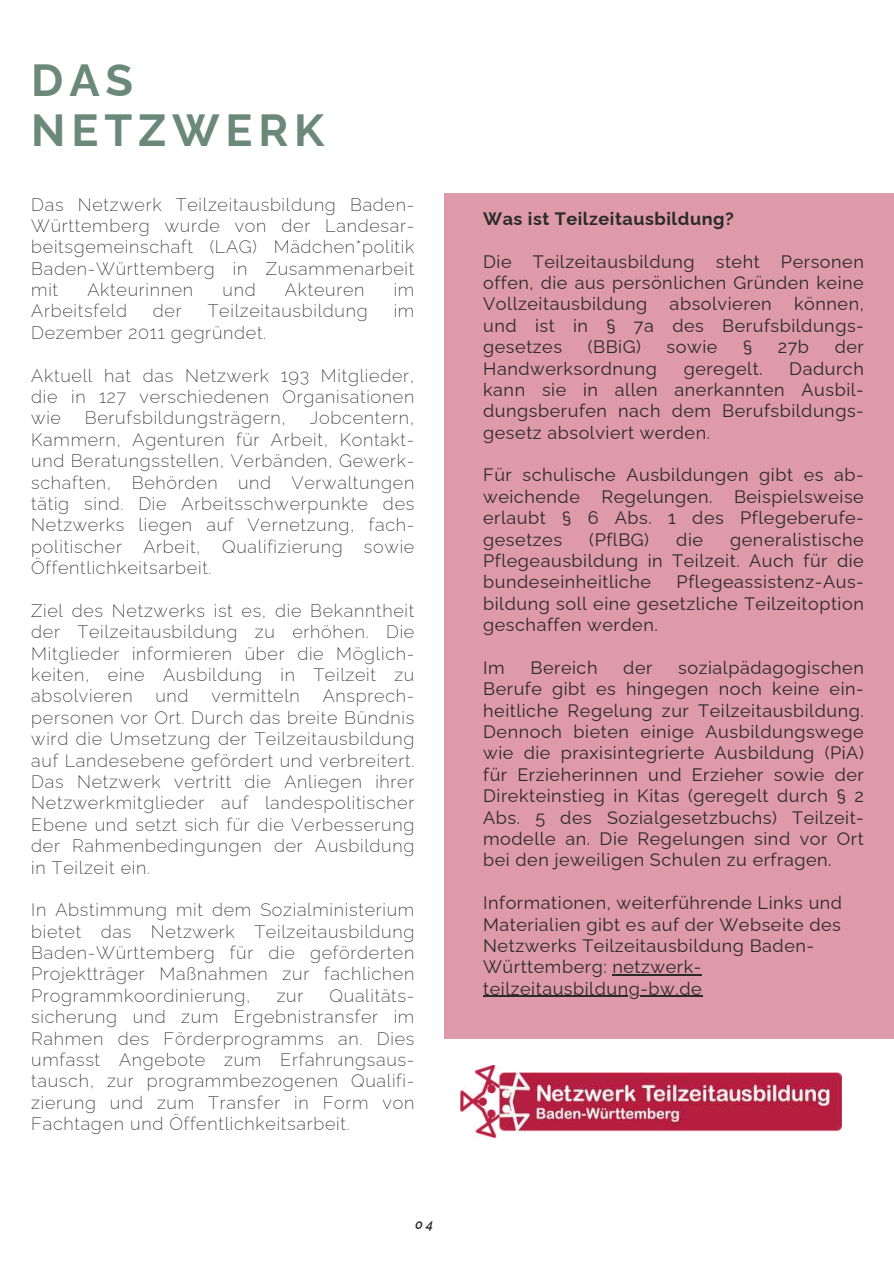
<style>
.page{position:relative;width:894px;height:1264px;background:#fff}
.page>*{position:absolute;margin:0;border:0;box-sizing:border-box;transform-origin:0 0}
.t1{font:700 45px/49.5px "Raleway";letter-spacing:.13em;color:#6b8978}
.t2{font:200 18px/21.3px "Raleway";letter-spacing:.04em;color:#2a2a2a;text-align:justify}
.t3{font:18px/21.3px "Raleway";letter-spacing:.03em;color:#2a2a2a;text-align:justify}
.t4{font:700 18px "Raleway";letter-spacing:.03em;color:#2a2a2a}
.t5{font:italic 600 13.2px "Raleway";color:#2a2a2a}
</style>
<div class="page">
<div style="left:443px;top:193px;width:450px;height:845px;background:#de9aa8"></div>
<hr style="left:612px;top:974px;width:89px;height:1px;background:#2a2a2a">
<hr style="left:483px;top:995px;width:219px;height:1px;background:#2a2a2a">
<img style="left:460px;top:1065px;width:381px;height:72px">
<h1 class="t1" style="left:31px;top:51px;width:294px">DAS<br>NETZWERK</h1>
<p class="t2" style="left:31px;top:191px;width:384px">Das Netzwerk Teilzeitausbildung Baden-Württemberg wurde von der Landesar&shy;beitsgemeinschaft (LAG) Mädchen*politik Baden-Württemberg in Zusammenarbeit mit</p>
<p class="t2" style="left:87px;top:277px;width:107px">Akteurinnen</p>
<p class="t2" style="left:222px;top:277px;width:35px">und</p>
<p class="t2" style="left:285px;top:277px;width:81px">Akteuren</p>
<p class="t2" style="left:393px;top:277px;width:22px">im</p>
<p class="t2" style="left:31px;top:298px;width:97px">Arbeitsfeld</p>
<p class="t2" style="left:153px;top:298px;width:30px">der</p>
<p class="t2" style="left:208px;top:298px;width:161px">Teilzeitausbildung</p>
<p class="t2" style="left:393px;top:298px;width:22px">im</p>
<p class="t2" style="left:31px;top:320px;width:236px">Dezember 2011 gegründet.</p>
<p class="t2" style="left:31px;top:362px;width:384px">Aktuell hat das Netzwerk 193 Mitglieder, die in 127 verschiedenen Organisationen wie</p>
<p class="t2" style="left:85px;top:405px;width:203px">Berufsbildungsträgern,</p>
<p class="t2" style="left:31px;top:405px;width:384px;text-indent:278px">Jobcentern, Kammern, Agenturen für Arbeit, Kontakt&shy;und Beratungsstellen, Verbänden, Gewerk&shy;schaften, Behörden und Verwaltungen tätig sind. Die Arbeitsschwerpunkte des Netzwerks liegen auf Vernetzung, fach&shy;politischer Arbeit, Qualifizierung sowie Öffentlichkeitsarbeit.</p>
<p class="t2" style="left:31px;top:598px;width:384px">Ziel des Netzwerks ist es, die Bekanntheit der Teilzeitausbildung zu erhöhen. Die Mitglieder informieren über die Möglich&shy;keiten, eine Ausbildung in Teilzeit zu absolvieren</p>
<p class="t2" style="left:31px;top:683px;width:384px;text-indent:291px">Ansprech&shy;personen vor Ort. Durch das breite Bündnis wird die Umsetzung der Teilzeitausbildung auf Landesebene gefördert und verbreitert.<br>Das Netzwerk vertritt die Anliegen ihrer Netzwerkmitglieder auf landespolitischer Ebene und setzt sich für die Verbesserung der Rahmenbedingungen der Ausbildung in Teilzeit ein.</p>
<p class="t2" style="left:31px;top:897px;width:384px">In Abstimmung mit dem Sozialministerium bietet das Netzwerk Teilzeitausbildung Baden-Württemberg für die geförderten Projektträger Maßnahmen zur fachlichen Programmkoordinierung,</p>
<p class="t2" style="left:155px;top:683px;width:35px">und</p>
<p class="t2" style="left:211px;top:683px;width:90px">vermitteln</p>
<p class="t2" style="left:31px;top:982px;width:384px;text-indent:298px">Qualitäts&shy;sicherung und zum Ergebnistransfer im Rahmen des Förderprogramms an. Dies umfasst Angebote zum Erfahrungsaus&shy;tausch, zur programmbezogenen Qualifi&shy;zierung und zum Transfer in Form von Fachtagen und Öffentlichkeitsarbeit.</p>
<p class="t2" style="left:277px;top:982px;width:28px">zur</p>
<p class="t5" style="left:415px;top:1213px;width:20px">04</p>
<p class="t4" style="left:483px;top:204px;width:252px">Was ist Teilzeitausbildung?</p>
<p class="t3" style="left:483px;top:248px;width:382px">Die Teilzeitausbildung steht Personen offen, die aus persönlichen Gründen keine Vollzeitausbildung absolvieren können, und ist in § 7a des Berufsbildungs&shy;gesetzes</p>
<p class="t3" style="left:587px;top:334px;width:55px">(BBiG)</p>
<p class="t3" style="left:666px;top:334px;width:52px">sowie</p>
<p class="t3" style="left:742px;top:334px;width:11px">§</p>
<p class="t3" style="left:777px;top:334px;width:33px">27b</p>
<p class="t3" style="left:834px;top:334px;width:31px">der</p>
<p class="t3" style="left:483px;top:355px;width:175px">Handwerksordnung</p>
<p class="t3" style="left:683px;top:355px;width:80px">geregelt.</p>
<p class="t3" style="left:483px;top:355px;width:382px;text-indent:306px">Dadurch kann sie in allen anerkannten Ausbil&shy;dungsberufen nach dem Berufsbildungs&shy;gesetz absolviert werden.</p>
<p class="t3" style="left:483px;top:462px;width:382px">Für schulische Ausbildungen gibt es ab&shy;weichende Regelungen. Beispielsweise erlaubt § 6 Abs. 1 des Pflegeberufe&shy;gesetzes</p>
<p class="t3" style="left:589px;top:526px;width:61px">(PflBG)</p>
<p class="t3" style="left:676px;top:526px;width:28px">die</p>
<p class="t3" style="left:483px;top:526px;width:382px;text-indent:247px">generalistische Pflegeausbildung in Teilzeit. Auch für die bundeseinheitliche</p>
<p class="t3" style="left:483px;top:569px;width:382px;text-indent:193px">Pflegeassistenz-Aus&shy;bildung soll eine gesetzliche Teilzeitoption geschaffen werden.</p>
<p class="t3" style="left:483px;top:655px;width:23px">Im</p>
<p class="t3" style="left:530px;top:655px;width:68px">Bereich</p>
<p class="t3" style="left:623px;top:655px;width:31px">der</p>
<p class="t3" style="left:483px;top:655px;width:382px;text-indent:195px">sozialpädagogischen Berufe gibt es hingegen noch keine ein&shy;heitliche Regelung zur Teilzeitausbildung.<br>Dennoch bieten einige Ausbildungswege wie die praxisintegrierte Ausbildung (PiA) für Erzieherinnen und Erzieher sowie der Direkteinstieg in Kitas (geregelt durch § 2<br>Abs. 5 des Sozialgesetzbuchs) Teilzeit&shy;modelle an. Die Regelungen sind vor Ort bei den jeweiligen Schulen zu erfragen.</p>
<p class="t3" style="left:483px;top:890px;width:360px;text-align:left">Informationen, weiterführende Links und Materialien gibt es auf der Webseite des Netzwerks Teilzeitausbildung Baden-Württemberg: netzwerk&shy;teilzeitausbildung-bw.de</p>
</div>
